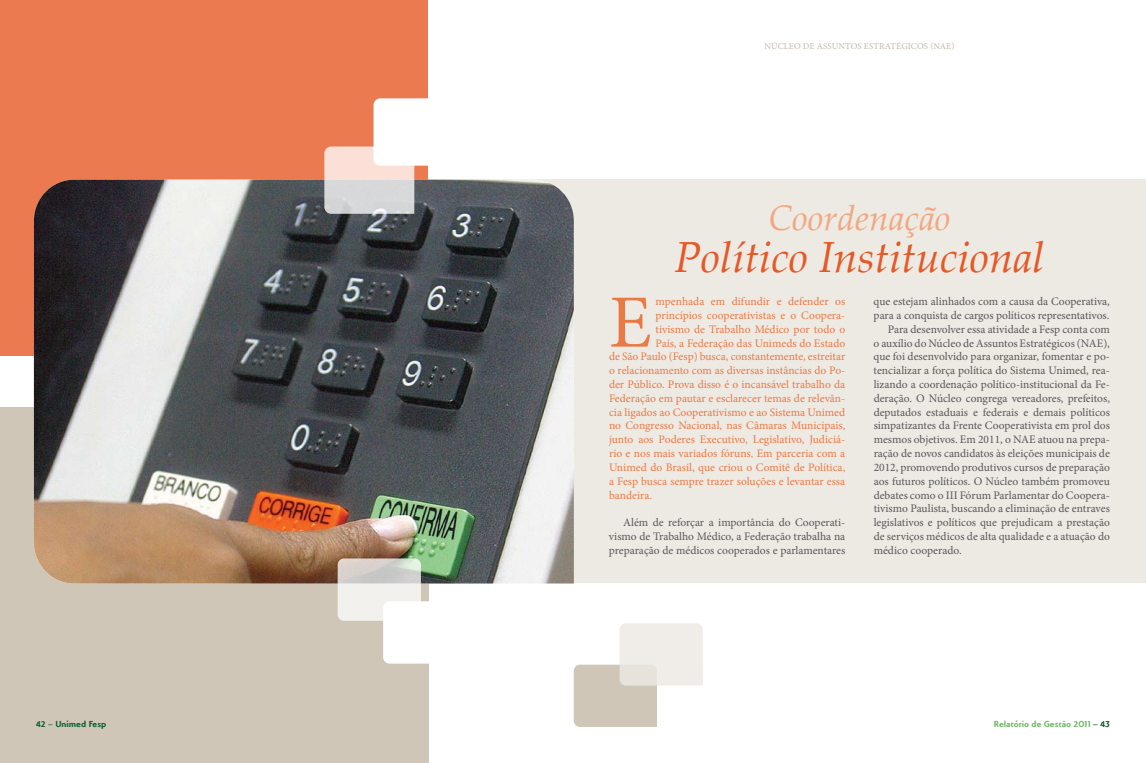
<style>
.page{position:relative;width:1146px;height:763px;background:#fff}
.page>*{position:absolute;margin:0;border:0;box-sizing:border-box;transform-origin:0 0}
.t1{font:75.2px "Minion Pro";color:#ea7a45}
.t2{font:italic 43.5px "Palatino Linotype";color:#e65926}
.t3{font:italic 35.5px "Palatino Linotype";color:#f2a780}
.t4{font:11.5px/13.8px "Minion Pro";letter-spacing:-.005em;color:#58595b;text-align:justify}
.t5{font:11.5px "Minion Pro";letter-spacing:-.005em;color:#ea7a45}
.t6{font:9px "Minion Pro";letter-spacing:.01em;color:#c4b8a7}
.t7{font:700 9px "Unimed";color:#70b966}
.t8{font:700 9px "Unimed";color:#0e6031}
.s1{color:#46754a}
.s2{color:#0e6031}
</style>
<div class="page">
<div style="left:428px;top:180px;width:717px;height:403px;background:#ede9e3"></div>
<div style="left:0;top:0;width:428px;height:356px;background:#eb7a51"></div>
<div style="left:0;top:407px;width:428px;height:356px;background:#cfc6b8"></div>
<img style="left:34px;top:180px;width:539px;height:403px">
<svg style="left:324px;top:98px;width:139px;height:116px"></svg>
<svg style="left:573px;top:623px;width:129px;height:104px"></svg>
<svg style="left:337px;top:558px;width:129px;height:105px"></svg>
<p class="t6" style="left:764px;top:40px;width:192px">Núcleo de assuntos estratégicos (nae)</p>
<h3 class="t3" style="left:768px;top:193px;width:184px">Coordenação</h3>
<h2 class="t2" style="left:674px;top:226px;width:372px">Político Institucional</h2>
<h1 class="t1" style="left:609px;top:272px;width:40px">E</h1>
<p class="t5" style="left:655px;top:294px;width:191px">mpenhada em difundir e defender os</p>
<p class="t5" style="left:655px;top:307px;width:191px">princípios cooperativistas e o Coopera-</p>
<p class="t5" style="left:655px;top:321px;width:191px">tivismo de Trabalho Médico por todo o</p>
<p class="t5" style="left:655px;top:335px;width:191px">País, a Federação das Unimeds do Estado</p>
<p class="t5" style="left:609px;top:349px;width:238px">de São Paulo (Fesp) busca, constantemente, estreitar</p>
<p class="t5" style="left:609px;top:363px;width:238px">o relacionamento com as diversas instâncias do Po-</p>
<p class="t5" style="left:609px;top:376px;width:238px">der Público. Prova disso é o incansável trabalho da</p>
<p class="t5" style="left:609px;top:390px;width:238px">Federação em pautar e esclarecer temas de relevân-</p>
<p class="t5" style="left:609px;top:404px;width:238px">cia ligados ao Cooperativismo e ao Sistema Unimed</p>
<p class="t5" style="left:609px;top:418px;width:238px">no Congresso Nacional, nas Câmaras Municipais,</p>
<p class="t5" style="left:609px;top:432px;width:238px">junto aos Poderes Executivo, Legislativo, Judiciá-</p>
<p class="t5" style="left:609px;top:445px;width:238px">rio e nos mais variados fóruns. Em parceria com a</p>
<p class="t5" style="left:609px;top:459px;width:238px">Unimed do Brasil, que criou o Comitê de Política,</p>
<p class="t5" style="left:609px;top:473px;width:238px">a Fesp busca sempre trazer soluções e levantar essa</p>
<p class="t5" style="left:609px;top:487px;width:45px">bandeira.</p>
<p class="t4" style="left:609px;top:515px;width:238px;text-indent:14px">Além de reforçar a importância do Cooperati&shy;vismo de Trabalho Médico, a Federação trabalha na preparação de médicos cooperados e parlamentares</p>
<p class="t4" style="left:873px;top:294px;width:238px">que estejam alinhados com a causa da Cooperativa,</p>
<p class="t4" style="left:873px;top:308px;width:237px">para a conquista de cargos políticos representativos.</p>
<p class="t4" style="left:887px;top:322px;width:223px">Para desenvolver essa atividade a Fesp conta com</p>
<p class="t4" style="left:873px;top:336px;width:238px">o auxílio do Núcleo de Assuntos Estratégicos (NAE),</p>
<p class="t4" style="left:873px;top:350px;width:238px">que foi desenvolvido para organizar, fomentar e po-</p>
<p class="t4" style="left:873px;top:363px;width:238px">tencializar a força política do Sistema Unimed, rea-</p>
<p class="t4" style="left:873px;top:377px;width:238px">lizando a coordenação político-institucional da Fe-</p>
<p class="t4" style="left:873px;top:391px;width:238px">deração. O Núcleo congrega vereadores, prefeitos,</p>
<p class="t4" style="left:873px;top:405px;width:238px">deputados estaduais e federais e demais políticos</p>
<p class="t4" style="left:873px;top:419px;width:238px">simpatizantes da Frente Cooperativista em prol dos</p>
<p class="t4" style="left:873px;top:432px;width:238px">mesmos objetivos. Em 2011, o NAE atuou na prepa-</p>
<p class="t4" style="left:873px;top:446px;width:238px">ração de novos candidatos às eleições municipais de</p>
<p class="t4" style="left:873px;top:460px;width:238px">2012, promovendo produtivos cursos de preparação</p>
<p class="t4" style="left:873px;top:474px;width:238px">aos futuros políticos. O Núcleo também promoveu</p>
<p class="t4" style="left:873px;top:488px;width:238px">debates como o III Fórum Parlamentar do Coopera-</p>
<p class="t4" style="left:873px;top:501px;width:238px">tivismo Paulista, buscando a eliminação de entraves</p>
<p class="t4" style="left:873px;top:515px;width:238px">legislativos e políticos que prejudicam a prestação</p>
<p class="t4" style="left:873px;top:529px;width:238px">de serviços médicos de alta qualidade e a atuação do</p>
<p class="t4" style="left:873px;top:543px;width:89px">médico cooperado.</p>
<p class="t8" style="left:36px;top:718px;width:72px">42 <span class="s1">–</span> Unimed Fesp</p>
<p class="t7" style="left:993px;top:718px;width:117px">Relatório de Gestão 2011 <span class="s1">–</span> <span class="s2">43</span></p>
</div>
